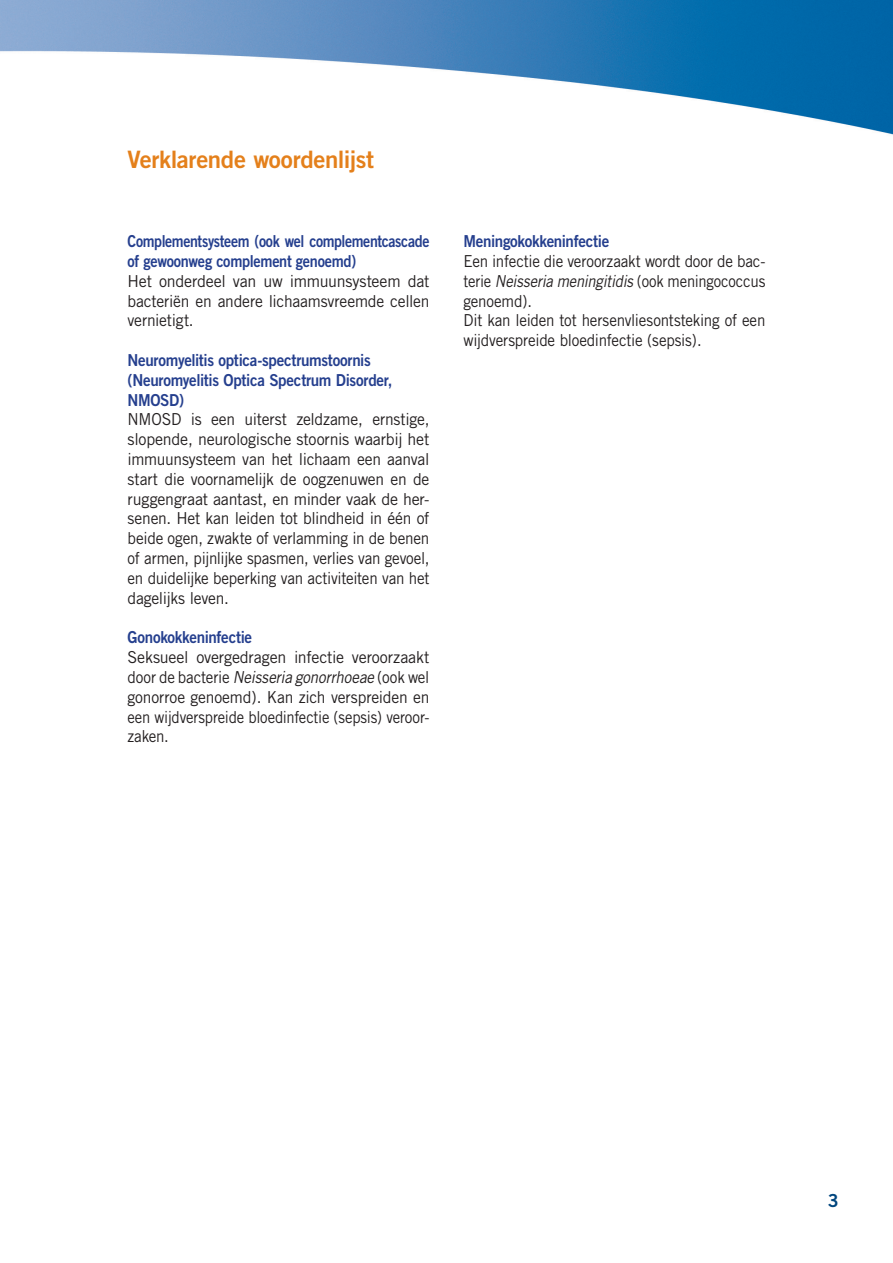
<style>
.page{position:relative;width:893px;height:1263px;background:#fff}
.page>*{position:absolute;margin:0;border:0;box-sizing:border-box;transform-origin:0 0}
.titel{font:24px "Trade Gothic Bold Two";letter-spacing:-.015em;color:#e4801b}
.t1{font:18px "Trade Gothic Bold Two";color:#00467e}
.lopende_tekst_splits{font:16.5px/19.8px "Trade Gothic";letter-spacing:-.015em;color:#231f20;text-align:justify;scale:.95 1}
.lopende_tekst_splits-2{font:16.5px/19.8px "Trade Gothic";letter-spacing:-.015em;color:#231f20;text-align:justify;scale:.92 1}
.lopende_tekst_splits-3{font:16.5px/19.8px "Trade Gothic";letter-spacing:-.015em;color:#231f20;text-align:justify}
.titel-2{font:16.5px/19.8px "Trade Gothic Bold Two";letter-spacing:-.02em;color:#253f8e;scale:.92 1}
.titel-3{font:16.5px/19.8px "Trade Gothic";letter-spacing:-.015em;color:#231f20;text-align:justify}
.titel-4{font:16.5px/19.8px "Trade Gothic Bold Two";letter-spacing:-.02em;color:#253f8e;scale:.86 1}
.lopende_tekst_splits-4{font:16.5px "Trade Gothic Bold Two";letter-spacing:-.02em;color:#253f8e;scale:.92 1}
.s1{font-style:italic}
</style>
<div class="page">
<img style="left:1px;top:0;width:892px;height:135px">
<img style="left:0;top:0;width:1px;height:142px">
<p class="titel" style="left:128px;top:145px;width:248px">Verklarende woordenlijst</p>
<p class="titel-4" style="left:128px;top:231px;width:353px">Complementsysteem (ook wel complementcascade of gewoonweg complement genoemd)</p>
<p class="titel-3" style="left:128px;top:271px;width:303px">Het onderdeel van uw immuunsysteem dat bacteriën en andere lichaamsvreemde cellen vernietigt.</p>
<p class="titel-2" style="left:128px;top:350px;width:266px">Neuromyelitis optica-spectrumstoornis</p>
<p class="titel-2" style="left:128px;top:370px;width:289px">(Neuromyelitis Optica Spectrum Disorder,<br>NMOSD)</p>
<p class="lopende_tekst_splits" style="left:128px;top:409px;width:319px">NMOSD is een uiterst zeldzame, ernstige, slopende, neurologische stoornis waarbij het immuunsysteem van het lichaam een aanval start die voornamelijk de oogzenuwen en de ruggengraat aantast, en minder vaak de her&shy;senen. Het kan leiden tot blindheid in één of beide ogen, zwakte of verlamming in de benen of armen, pijnlijke spasmen, verlies van gevoel, en duidelijke beperking van activiteiten van het dagelijks leven.</p>
<p class="titel-2" style="left:128px;top:627px;width:137px">Gonokokkeninfectie</p>
<p class="lopende_tekst_splits-3" style="left:128px;top:647px;width:303px">Seksueel overgedragen infectie veroorzaakt d o o r d e b a c t e r i e <span class="s1">Neisseria gonorrhoeae</span> ( o o k w e l gonorroe genoemd). Kan zich verspreiden en een wijdverspreide bloedinfectie (sepsis) veroor&shy;zaken.</p>
<p class="lopende_tekst_splits-4" style="left:463px;top:231px;width:160px">Meningokokkeninfectie</p>
<p class="lopende_tekst_splits-2" style="left:463px;top:251px;width:330px">Een infectie die veroorzaakt wordt door de bac&shy;terie <span class="s1">Neisseria meningitidis</span> (ook meningococcus genoemd).</p>
<p class="lopende_tekst_splits-2" style="left:463px;top:310px;width:330px">Dit kan leiden tot hersenvliesontsteking of een wijdverspreide bloedinfectie (sepsis).</p>
<p class="t1" style="left:828px;top:1190px;width:12px">3</p>
</div>
